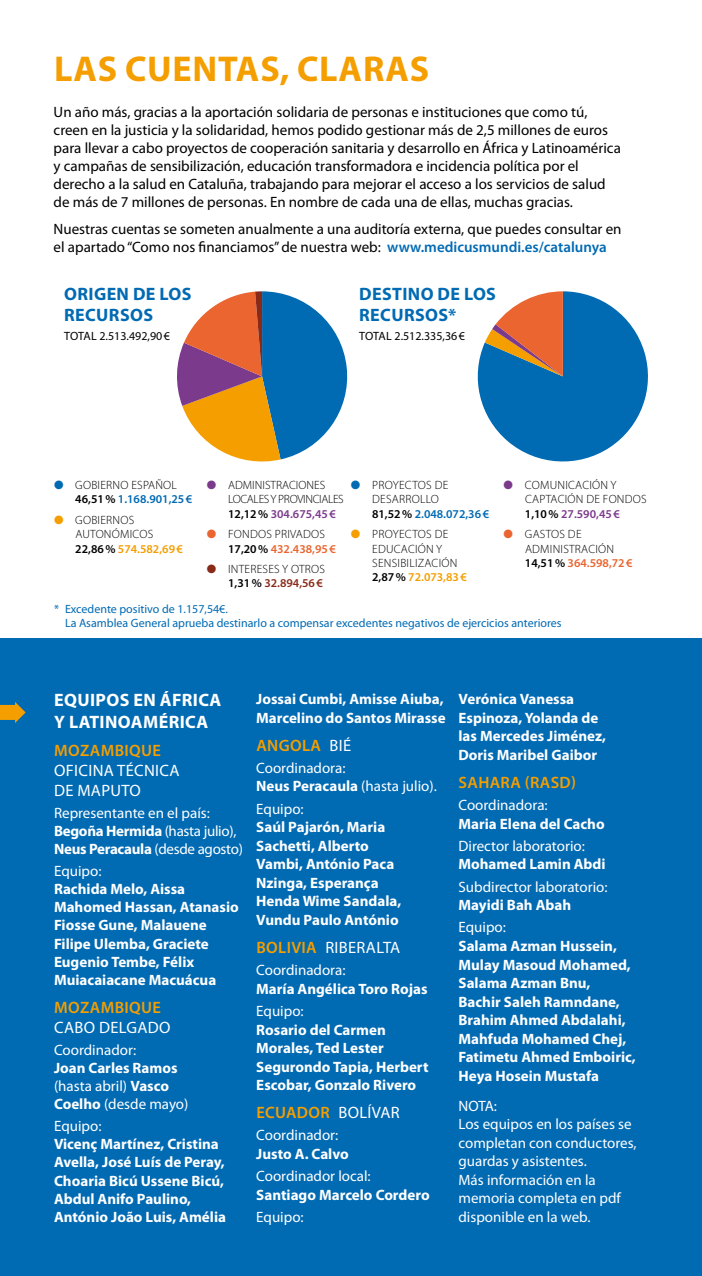
<style>
.page{position:relative;width:702px;height:1276px;background:#fff}
.page>*{position:absolute;margin:0;border:0;box-sizing:border-box;transform-origin:0 0}
.t1{font:700 36px "Myriad Pro";letter-spacing:.02em;color:#f49e00}
.t2{font:700 18px/21.6px "Myriad Pro";letter-spacing:.02em;color:#006ab3}
.t3{font:700 18px/21.8px "Myriad Pro";letter-spacing:.02em;color:#fff}
.t4{font:600 16.5px "Myriad Pro";letter-spacing:.02em;color:#f49e00}
.t5{font:16.5px/20px "Myriad Pro";letter-spacing:.02em;color:#fff}
.t6{font:700 15px/18.6px "Myriad Pro";color:#fff}
.t7{font:15px/18px "Myriad Pro";color:#000}
.t8{font:15px/18.6px "Myriad Pro";color:#fff}
.t9{font:300 12px/14.4px "Myriad Pro";letter-spacing:.02em;color:#000}
.t10{font:12px/14.4px "Myriad Pro";color:#006ab3}
.t11{font:300 12px/14.4px "Myriad Pro";letter-spacing:-.02em;color:#000}
.t12{font:12px "Myriad Pro";color:#000}
.s1{font-weight:600;color:#006ab3}
.s2{color:#7b3a8b}
.s3{font-weight:600}
.s4{font-weight:600;color:#7b3a8b}
.s5{color:#ea652f}
.s6{font-weight:600;color:#ea652f}
.s7{color:#006ab3}
.s8{color:#f49e00}
.s9{font-weight:600;color:#f49e00}
.s10{color:#892a19}
.s11{font-weight:600;color:#892a19}
.s12{font-weight:700}
.s13{font-weight:400}
.s14{font-weight:400;color:#fff}
</style>
<div class="page">
<div style="left:0;top:638px;width:702px;height:638px;background:#006ab3"></div>
<svg style="left:0;top:702px;width:26px;height:21px"></svg>
<svg style="left:177px;top:291px;width:171px;height:171px"></svg>
<svg style="left:477px;top:291px;width:171px;height:171px"></svg>
<h1 class="t1" style="left:54px;top:49px;width:376px">LAS CUENTAS, CLARAS</h1>
<p class="t7" style="left:54px;top:103px;width:568px">Un año más, gracias a la aportación solidaria de personas e instituciones que como tú, creen en la justicia y la solidaridad, hemos podido gestionar más de 2,5 millones de euros para llevar a cabo proyectos de cooperación sanitaria y desarrollo en África y Latinoamérica y campañas de sensibilización, educación transformadora e incidencia política por el derecho a la salud en Cataluña, trabajando para mejorar el acceso a los servicios de salud de más de 7 millones de personas. En nombre de cada una de ellas, muchas gracias.</p>
<p class="t7" style="left:54px;top:220px;width:569px">Nuestras cuentas se someten anualmente a una auditoría externa, que puedes consultar en el apartado “Como nos financiamos” de nuestra web: <span class="s1">www.medicusmundi.es/catalunya</span></p>
<p class="t2" style="left:64px;top:283px;width:129px">ORIGEN DE LOS<br>RECURSOS</p>
<p class="t12" style="left:64px;top:329px;width:107px">TOTAL 2.513.492,90€</p>
<p class="t2" style="left:359px;top:283px;width:138px">DESTINO DE LOS<br>RECURSOS*</p>
<p class="t12" style="left:359px;top:329px;width:107px">TOTAL 2.512.335,36€</p>
<p class="t9" style="left:525px;top:478px;width:123px;text-indent:-21px"><span class="s2">●</span> COMUNICACIÓN Y<br>CAPTACIÓN DE FONDOS<br><span class="s3">1,10%</span> <span class="s4">27.590,45€</span></p>
<p class="t9" style="left:525px;top:527px;width:109px;text-indent:-21px"><span class="s5">●</span> GASTOS DE<br>ADMINISTRACIÓN<br><span class="s3">14,51%</span> <span class="s6">364.598,72€</span></p>
<p class="t10" style="left:65px;top:601px;width:498px;text-indent:-11px">* Excedente positivo de 1.157,54€.<br>La Asamblea General aprueba destinarlo a compensar excedentes negativos de ejercicios anteriores</p>
<p class="t9" style="left:75px;top:478px;width:118px;text-indent:-21px"><span class="s7">●</span> GOBIERNO ESPAÑOL<br><span class="s3">46,51%</span> <span class="s1">1.168.901,25€</span></p>
<p class="t9" style="left:75px;top:513px;width:109px;text-indent:-21px"><span class="s8">●</span> GOBIERNOS<br>AUTONÓMICOS<br><span class="s3">22,86%</span> <span class="s9">574.582,69€</span></p>
<p class="t11" style="left:228px;top:478px;width:117px;text-indent:-21px"><span class="s2">●</span> ADMINISTRACIONES<br>LOCALES Y PROVINCIALES<br><span class="s3">12,12%</span> <span class="s4">304.675,45€</span></p>
<p class="t9" style="left:228px;top:527px;width:109px;text-indent:-21px"><span class="s5">●</span> FONDOS PRIVADOS<br><span class="s3">17,20%</span> <span class="s6">432.438,95€</span></p>
<p class="t9" style="left:207px;top:562px;width:120px;text-align:right"><span class="s10">●</span> INTERESES Y OTROS<br><span class="s3">1,31%</span> <span class="s11">32.894,56€</span></p>
<p class="t9" style="left:372px;top:478px;width:118px;text-indent:-21px"><span class="s7">●</span> PROYECTOS DE<br>DESARROLLO<br><span class="s3">81,52%</span> <span class="s1">2.048.072,36€</span></p>
<p class="t9" style="left:372px;top:527px;width:96px;text-indent:-21px"><span class="s8">●</span> PROYECTOS DE<br>EDUCACIÓN Y<br>SENSIBILIZACIÓN<br><span class="s3">2,87%</span> <span class="s9">72.073,83€</span></p>
<p class="t3" style="left:54px;top:689px;width:169px">EQUIPOS EN ÁFRICA<br>Y LATINOAMÉRICA</p>
<p class="t4" style="left:54px;top:741px;width:108px">MOZAMBIQUE</p>
<p class="t5" style="left:54px;top:760px;width:127px">OFICINA TÉCNICA<br>DE MAPUTO</p>
<p class="t8" style="left:54px;top:804px;width:190px;line-height:18.1px">Representante en el país:<br><span class="s12">Begoña Hermida</span> (hasta julio),<br><span class="s12">Neus Peracaula</span> (desde agosto)</p>
<p class="t8" style="left:54px;top:862px;width:49px">Equipo:</p>
<p class="t6" style="left:54px;top:880px;width:186px;line-height:18.1px">Rachida Melo, Aissa<br>Mahomed Hassan, Atanasio<br>Fiosse Gune, Malauene<br>Filipe Ulemba, Graciete<br>Eugenio Tembe, Félix<br>Muiacaiacane Macuácua</p>
<p class="t4" style="left:54px;top:998px;width:108px">MOZAMBIQUE</p>
<p class="t5" style="left:54px;top:1017px;width:118px">CABO DELGADO</p>
<p class="t8" style="left:54px;top:1040px;width:84px">Coordinador:</p>
<p class="t6" style="left:54px;top:1058px;width:136px;line-height:18.1px">Joan Carles Ramos <span class="s13">(hasta abril)</span> Vasco<br>Coelho <span class="s13">(desde mayo)</span></p>
<p class="t8" style="left:54px;top:1117px;width:49px">Equipo:</p>
<p class="t6" style="left:54px;top:1135px;width:173px;line-height:18.1px">Vicenç Martínez, Cristina<br>Avella, José Luís de Peray,<br>Choaria Bicú Ussene Bicú,<br>Abdul Anifo Paulino,<br>António João Luis, Amélia</p>
<p class="t6" style="left:256px;top:690px;width:191px">Jossai Cumbi, Amisse Aiuba,<br>Marcelino do Santos Mirasse</p>
<p class="t4" style="left:256px;top:736px;width:96px">ANGOLA <span class="s14">BIÉ</span></p>
<p class="t8" style="left:256px;top:759px;width:182px">Coordinadora:<br><span class="s12">Neus Peracaula</span> (hasta julio).</p>
<p class="t8" style="left:256px;top:799px;width:49px">Equipo:</p>
<p class="t6" style="left:256px;top:818px;width:146px">Saúl Pajarón, Maria<br>Sachetti, Alberto<br>Vambi, António Paca<br>Nzinga, Esperança<br>Henda Wime Sandala,<br>Vundu Paulo António</p>
<p class="t5" style="left:256px;top:937px;width:145px"><span class="s9">BOLIVIA</span> RIBERALTA</p>
<p class="t8" style="left:256px;top:961px;width:91px">Coordinadora:</p>
<p class="t6" style="left:256px;top:979px;width:173px">María Angélica Toro Rojas</p>
<p class="t8" style="left:256px;top:1002px;width:49px">Equipo:</p>
<p class="t6" style="left:256px;top:1020px;width:174px">Rosario del Carmen<br>Morales, Ted Lester<br>Segurondo Tapia, Herbert<br>Escobar, Gonzalo Rivero</p>
<p class="t4" style="left:256px;top:1103px;width:145px">ECUADOR <span class="s14">BOLÍVAR</span></p>
<p class="t8" style="left:256px;top:1126px;width:84px">Coordinador:</p>
<p class="t6" style="left:256px;top:1144px;width:94px">Justo A. Calvo</p>
<p class="t8" style="left:256px;top:1167px;width:116px">Coordinador local:</p>
<p class="t6" style="left:256px;top:1185px;width:175px">Santiago Marcelo Cordero</p>
<p class="t8" style="left:256px;top:1208px;width:49px">Equipo:</p>
<p class="t6" style="left:458px;top:690px;width:149px">Verónica Vanessa<br>Espinoza, Yolanda de las Mercedes Jiménez,<br>Doris Maribel Gaibor</p>
<p class="t4" style="left:458px;top:773px;width:119px">SAHARA (RASD)</p>
<p class="t8" style="left:458px;top:796px;width:91px">Coordinadora:</p>
<p class="t6" style="left:458px;top:814px;width:148px">Maria Elena del Cacho</p>
<p class="t8" style="left:458px;top:837px;width:128px">Director laboratorio:</p>
<p class="t6" style="left:458px;top:855px;width:149px">Mohamed Lamin Abdi</p>
<p class="t8" style="left:458px;top:877px;width:151px">Subdirector laboratorio:</p>
<p class="t6" style="left:458px;top:896px;width:114px">Mayidi Bah Abah</p>
<p class="t8" style="left:458px;top:918px;width:49px">Equipo:</p>
<p class="t6" style="left:458px;top:937px;width:179px">Salama Azman Hussein,<br>Mulay Masoud Mohamed,<br>Salama Azman Bnu,<br>Bachir Saleh Ramndane,<br>Brahim Ahmed Abdalahi,<br>Mahfuda Mohamed Chej,<br>Fatimetu Ahmed Emboiric,<br>Heya Hosein Mustafa</p>
<p class="t8" style="left:458px;top:1096px;width:180px">NOTA:<br>Los equipos en los países se completan con conductores, guardas y asistentes.<br>Más información en la memoria completa en pdf disponible en la web.</p>
</div>
